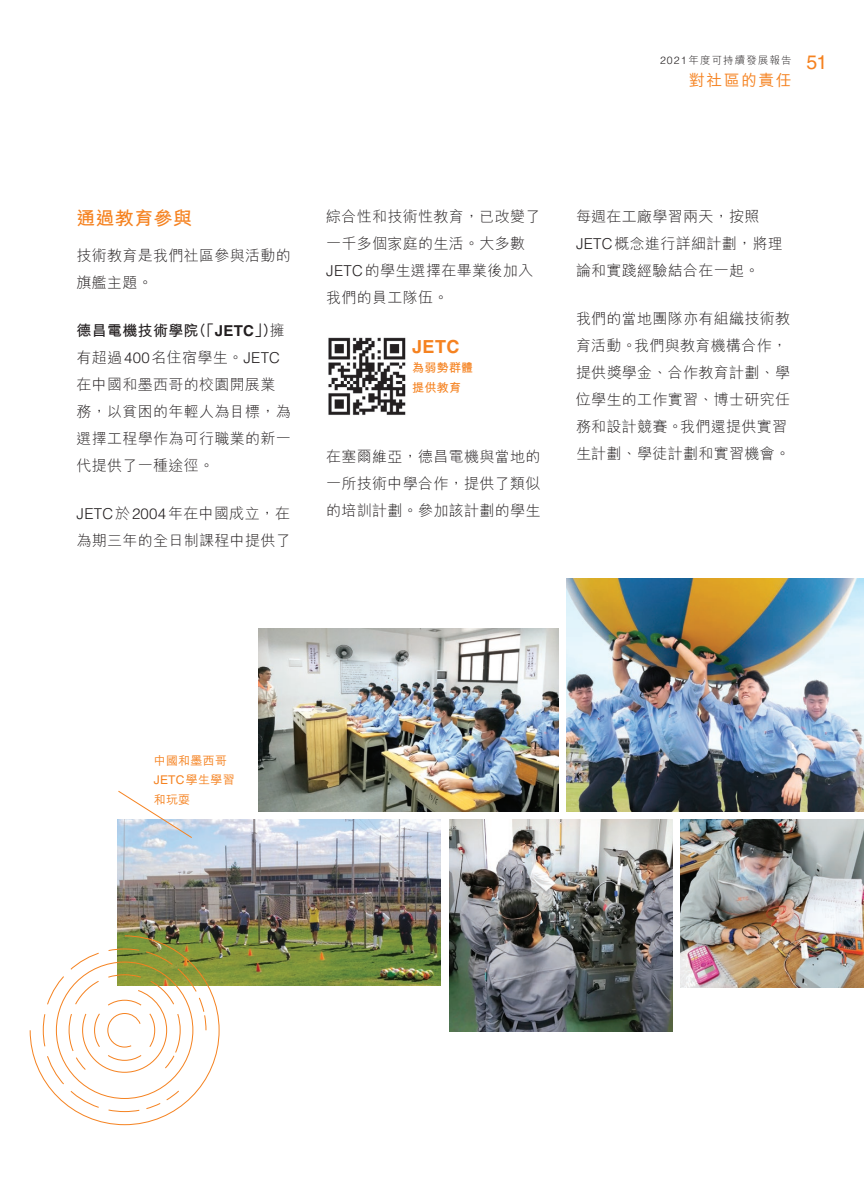
<style>
.page{position:relative;width:864px;height:1191px;background:#fff}
.page>*{position:absolute;margin:0;border:0;box-sizing:border-box;transform-origin:0 0}
.t1{font:700 18.75px "M Hei HK";letter-spacing:.03em;color:#f58220}
.t2{font:700 18px "Helvetica LT Std";color:#f58220}
.t3{font:500 15.75px "M Hei HK";letter-spacing:.1em;color:#f58220}
.t4{font:300 15px/27px "M Hei HK";letter-spacing:.02em;color:#231f20}
.t5{font:700 12px/19.5px "M Hei HK";letter-spacing:.02em;color:#f58220}
.t6{font:500 12px "M Hei HK";letter-spacing:.02em;color:#f58220}
.t7{font:12px "Helvetica LT Std";color:#f58220}
.t8{font:300 10.5px "M Hei HK";letter-spacing:.1em;color:#231f20}
.s1{font-family:"Helvetica LT Std"}
.s2{font-family:"Helvetica LT Std";font-weight:400;font-size:19.5px;color:#f58220}
.s3{font-weight:700}
.s4{font-family:"Helvetica LT Std";font-weight:700}
.s5{font-family:"M Hei HK";font-weight:500}
</style>
<div class="page">
<img style="left:680px;top:820px;width:183px;height:167px">
<img style="left:258px;top:628px;width:300px;height:183px">
<img style="left:117px;top:820px;width:323px;height:165px">
<img style="left:449px;top:820px;width:222px;height:211px">
<img style="left:566px;top:578px;width:297px;height:233px">
<img style="left:328px;top:337px;width:78px;height:78px">
<svg style="left:118px;top:790px;width:74px;height:48px"></svg>
<svg style="left:29px;top:935px;width:191px;height:190px"></svg>
<p class="t8" style="left:659px;top:55px;width:169px"><span class="s1">2021</span>年度可持續發展報告 <span class="s2">51</span></p>
<p class="t3" style="left:688px;top:69px;width:104px">對社區的責任</p>
<p class="t1" style="left:77px;top:205px;width:117px">通過教育參與</p>
<p class="t4" style="left:77px;top:241px;width:215px">技術教育是我們社區參與活動的旗艦主題。</p>
<p class="t4" style="left:77px;top:317px;width:215px"><span class="s3">德昌電機技術學院（「</span><span class="s4">JETC</span><span class="s3">」）</span>擁有超過<span class="s1">400</span>名住宿學生。<span class="s1">JETC</span>在中國和墨西哥的校園開展業務，以貧困的年輕人為目標，為選擇工程學作為可行職業的新一代提供了一種途徑。</p>
<p class="t4" style="left:77px;top:500px;width:215px"><span class="s1">JETC</span>於<span class="s1">2004</span>年在中國成立，在為期三年的全日制課程中提供了</p>
<p class="t4" style="left:326px;top:203px;width:215px">綜合性和技術性教育，已改變了一千多個家庭的生活。大多數<br><span class="s1">JETC</span>的學生選擇在畢業後加入我們的員工隊伍。</p>
<p class="t2" style="left:412px;top:335px;width:49px">JETC</p>
<p class="t5" style="left:412px;top:357px;width:62px">為弱勢群體提供教育</p>
<p class="t4" style="left:326px;top:443px;width:215px;text-align:justify">在塞爾維亞，德昌電機與當地的一所技術中學合作，提供了類似的培訓計劃。參加該計劃的學生</p>
<p class="t4" style="left:575px;top:203px;width:208px">每週在工廠學習兩天，按照<br><span class="s1">JETC</span>概念進行詳細計劃，將理論和實踐經驗結合在一起。</p>
<p class="t4" style="left:575px;top:305px;width:215px">我們的當地團隊亦有組織技術教育活動。我們與教育機構合作，提供獎學金、合作教育計劃、學位學生的工作實習、博士研究任務和設計競賽。我們還提供實習生計劃、學徒計劃和實習機會。</p>
<p class="t6" style="left:154px;top:751px;width:75px">中國和墨西哥</p>
<p class="t7" style="left:154px;top:773px;width:82px">JETC<span class="s5">學生學習</span></p>
<p class="t6" style="left:154px;top:790px;width:38px">和玩耍</p>
</div>
